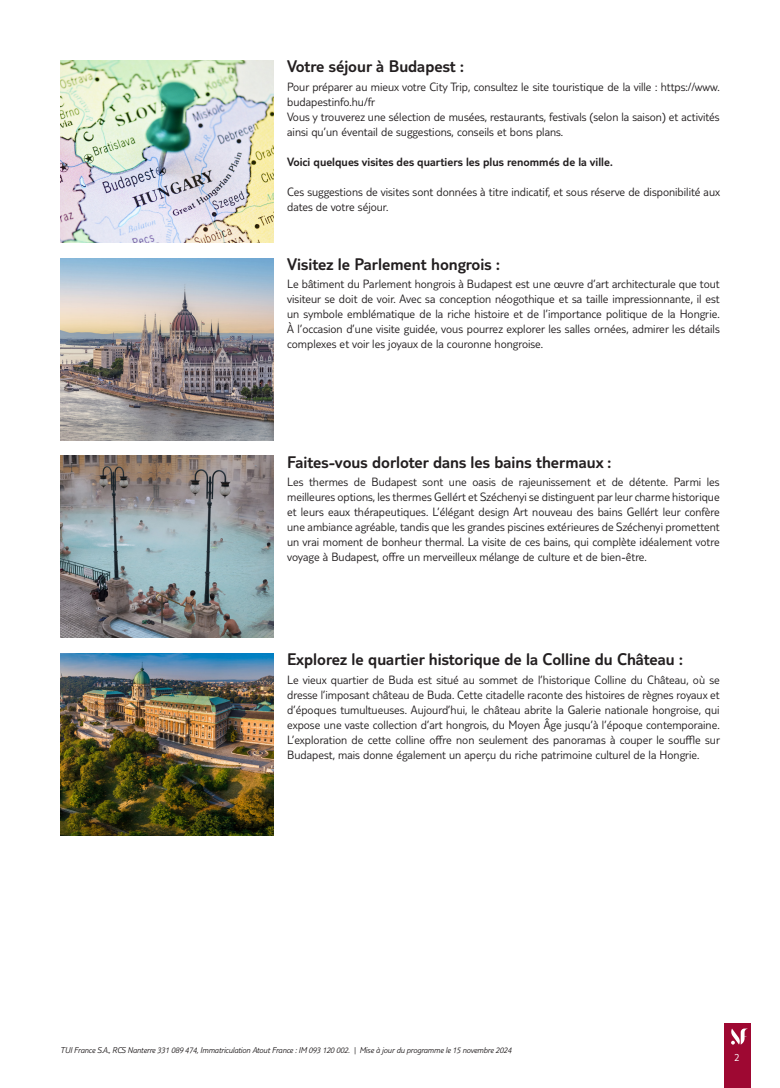
<style>
.page{position:relative;width:780px;height:1088px;background:#fff}
.page>*{position:absolute;margin:0;border:0;box-sizing:border-box;transform-origin:0 0}
.t1{font:300 17.5px "TUI Type";color:#231f20}
.t2{font:300 12.5px/15px "TUI Type";color:#231f20;text-align:justify}
.t3{font:300 12.5px "TUI Type";color:#231f20}
.t4{font:300 11.25px "TUI Type";color:#fff}
.t5{font:italic 300 8.75px "TUI Type";letter-spacing:-.02em;color:#231f20}
</style>
<div class="page">
<div style="left:724px;top:1023px;width:26px;height:65px;background:#9e0832"></div>
<svg style="left:731px;top:1028px;width:17px;height:16px"></svg>
<img style="left:60px;top:60px;width:213px;height:182px">
<img style="left:60px;top:258px;width:213px;height:182px">
<img style="left:60px;top:456px;width:213px;height:182px">
<img style="left:60px;top:654px;width:213px;height:182px">
<h1 class="t1" style="left:287px;top:56px;width:178px">Votre séjour à Budapest :</h1>
<p class="t2" style="left:287px;top:79px;width:434px;text-align:left">Pour préparer au mieux votre City Trip, consultez le site touristique de la ville : https://www. budapestinfo.hu/fr<br>Vous y trouverez une sélection de musées, restaurants, festivals (selon la saison) et activités ainsi qu’un éventail de suggestions, conseils et bons plans.</p>
<p class="t3" style="left:287px;top:154px;width:327px">Voici quelques visites des quartiers les plus renommés de la ville.</p>
<p class="t2" style="left:287px;top:184px;width:434px">Ces suggestions de visites sont données à titre indicatif, et sous réserve de disponibilité aux dates de votre séjour.</p>
<h1 class="t1" style="left:287px;top:254px;width:214px">Visitez le Parlement hongrois :</h1>
<p class="t2" style="left:287px;top:276px;width:434px">Le bâtiment du Parlement hongrois à Budapest est une œuvre d’art architecturale que tout visiteur se doit de voir. Avec sa conception néogothique et sa taille impressionnante, il est un symbole emblématique de la riche histoire et de l’importance politique de la Hongrie.<br>À l’occasion d’une visite guidée, vous pourrez explorer les salles ornées, admirer les détails complexes et voir les joyaux de la couronne hongroise.</p>
<h1 class="t1" style="left:287px;top:452px;width:325px">Faites-vous dorloter dans les bains thermaux :</h1>
<p class="t2" style="left:287px;top:474px;width:434px">Les thermes de Budapest sont une oasis de rajeunissement et de détente. Parmi les meilleures options, les thermes Gellért et Széchenyi se distinguent par leur charme historique et leurs eaux thérapeutiques. L’élégant design Art nouveau des bains Gellért leur confère une ambiance agréable, tandis que les grandes piscines extérieures de Széchenyi promettent un vrai moment de bonheur thermal. La visite de ces bains, qui complète idéalement votre voyage à Budapest, offre un merveilleux mélange de culture et de bien-être.</p>
<h1 class="t1" style="left:287px;top:649px;width:397px">Explorez le quartier historique de la Colline du Château :</h1>
<p class="t2" style="left:287px;top:672px;width:434px">Le vieux quartier de Buda est situé au sommet de l’historique Colline du Château, où se dresse l’imposant château de Buda. Cette citadelle raconte des histoires de règnes royaux et d’époques tumultueuses. Aujourd’hui, le château abrite la Galerie nationale hongroise, qui expose une vaste collection d’art hongrois, du Moyen Âge jusqu’à l’époque contemporaine.<br>L’exploration de cette colline offre non seulement des panoramas à couper le souffle sur Budapest, mais donne également un aperçu du riche patrimoine culturel de la Hongrie.</p>
<p class="t5" style="left:60px;top:1045px;width:452px">TUI France S.A., RCS Nanterre 331 089 474, Immatriculation Atout France : IM 093 120 002. | Mise à jour du programme le 15 novembre 2024</p>
<p class="t4" style="left:734px;top:1050px;width:7px">2</p>
</div>
